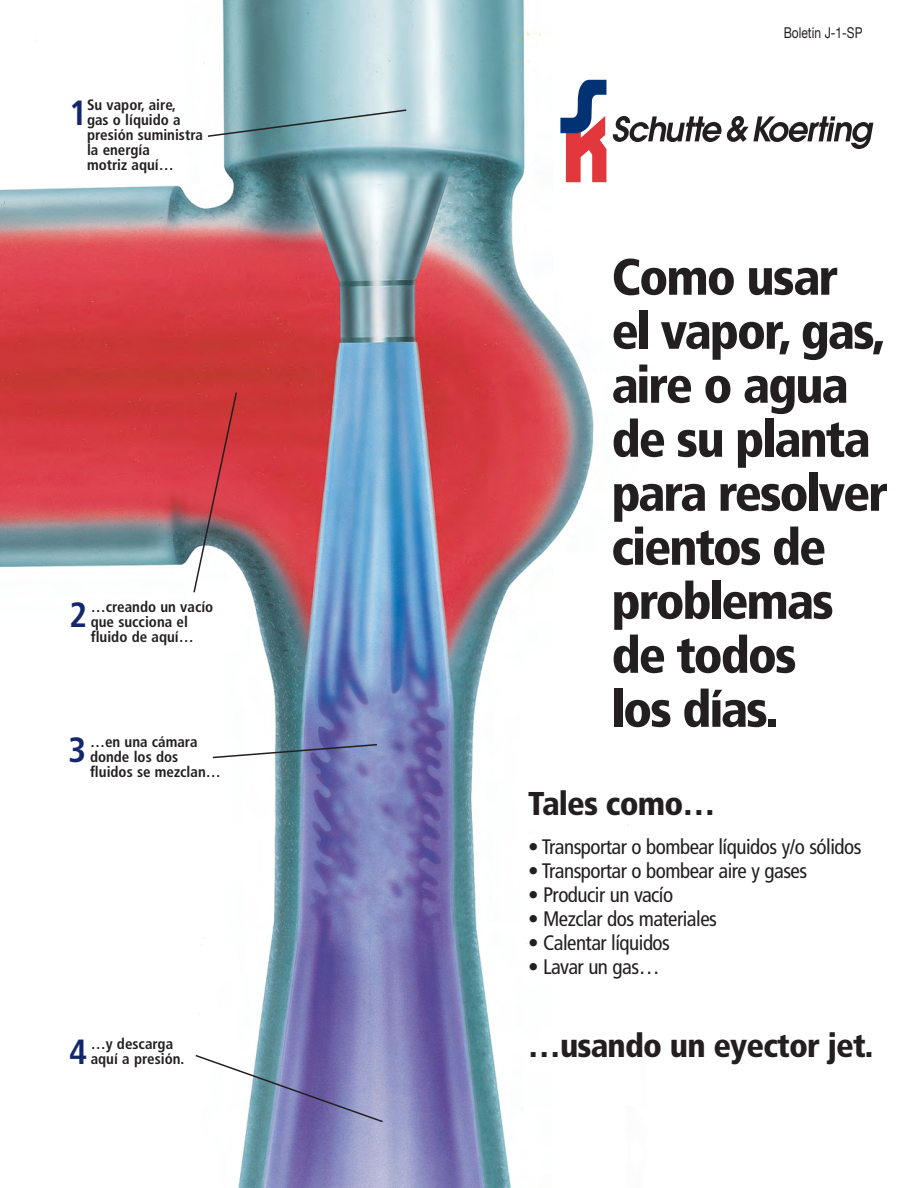
<style>
.page{position:relative;width:918px;height:1188px;background:#fff}
.page>*{position:absolute;margin:0;border:0;box-sizing:border-box;transform-origin:0 0}
.t1{font:900 condensed 51px/54px "Frutiger";letter-spacing:-.04em;color:#231f20}
.t2{font:700 condensed 34.95px "Frutiger";color:#15276c}
.t3{font:900 condensed 33px "Frutiger";letter-spacing:-.025em;color:#231f20}
.t4{font:condensed 21px "Frutiger";letter-spacing:-.025em;color:#231f20}
.t5{font:700 condensed 15px/15px "Frutiger";color:#231f20}
.t6{font:15px "Helvetica Neue";color:#231f20;scale:.8 1}
</style>
<div class="page">
<img style="left:0;top:0;width:628px;height:1188px">
<svg style="left:560px;top:80px;width:46px;height:102px"></svg>
<svg style="left:612px;top:116px;width:261px;height:33px"></svg>
<svg style="left:206px;top:108px;width:202px;height:30px;background:#97b8be"></svg>
<svg style="left:192px;top:391px;width:46px;height:203px"></svg>
<svg style="left:211px;top:743px;width:168px;height:16px"></svg>
<svg style="left:194px;top:1054px;width:190px;height:70px"></svg>
<h2 class="t2" style="left:69px;top:92px;width:20px">1</h2>
<p class="t5" style="left:87px;top:98px;width:117px">Su vapor, aire,<br>gas o líquido a presión suministra la energía<br>motriz aquí…</p>
<h2 class="t2" style="left:69px;top:594px;width:20px">2</h2>
<p class="t5" style="left:91px;top:599px;width:124px">…creando un vacío que succiona el fluido de aquí…</p>
<h2 class="t2" style="left:68px;top:729px;width:20px">3</h2>
<p class="t5" style="left:90px;top:734px;width:132px">…en una cámara donde los dos fluidos se mezclan…</p>
<h2 class="t2" style="left:69px;top:1031px;width:20px">4</h2>
<p class="t5" style="left:91px;top:1036px;width:95px">…y descarga aquí a presión.</p>
<p class="t6" style="left:784px;top:24px;width:100px">Boletin J-1-SP</p>
<h1 class="t1" style="left:611px;top:250px;width:278px">Como usar el vapor, gas, aire o agua de su planta para resolver cientos de problemas de todos<br>los días.</h1>
<h3 class="t3" style="left:528px;top:783px;width:189px">Tales como…</h3>
<h3 class="t4" style="left:528px;top:835px;width:335px">• Transportar o bombear líquidos y/o sólidos</h3>
<h3 class="t4" style="left:528px;top:859px;width:281px">• Transportar o bombear aire y gases</h3>
<h3 class="t4" style="left:528px;top:883px;width:147px">• Producir un vacío</h3>
<h3 class="t4" style="left:528px;top:907px;width:190px">• Mezclar dos materiales</h3>
<h3 class="t4" style="left:528px;top:931px;width:143px">• Calentar líquidos</h3>
<h3 class="t4" style="left:528px;top:955px;width:133px">• Lavar un gas…</h3>
<h3 class="t3" style="left:528px;top:1025px;width:347px">…usando un eyector jet.</h3>
</div>
